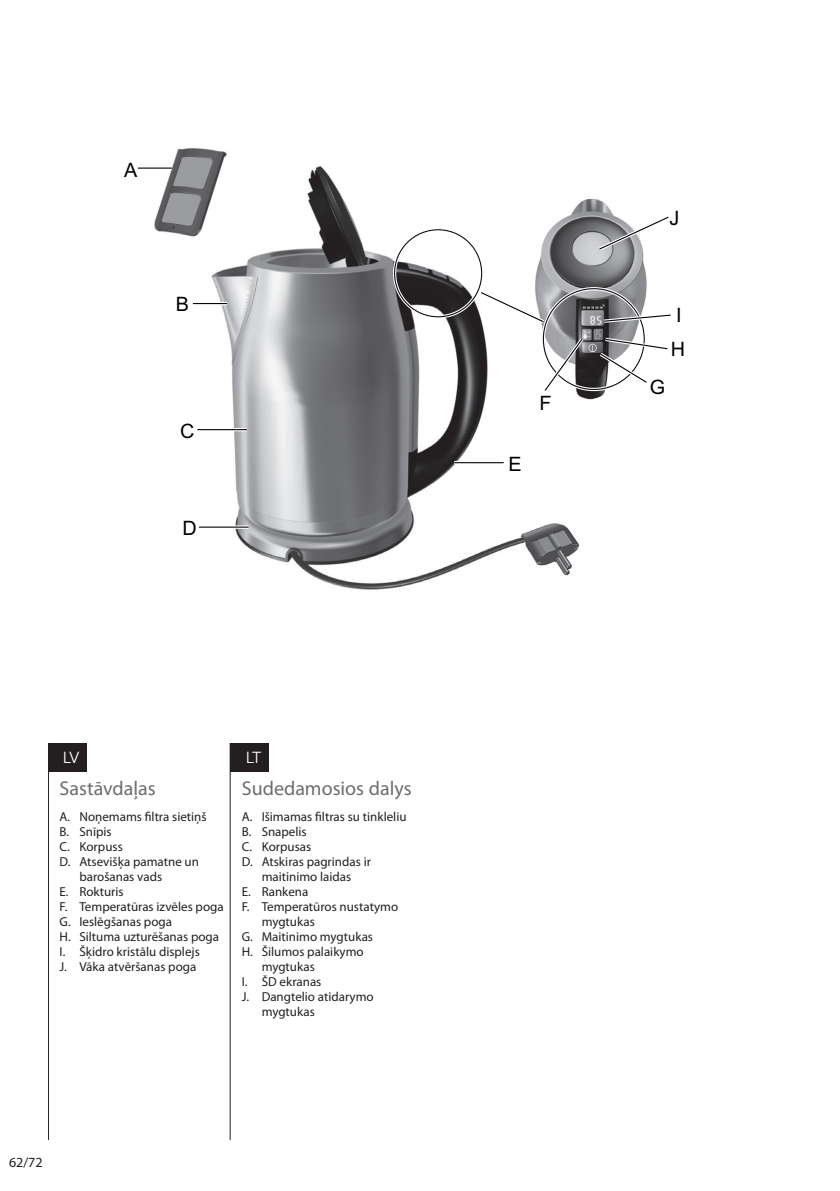
<style>
.page{position:relative;width:840px;height:1191px;background:#fff}
.page>*{position:absolute;margin:0;border:0;box-sizing:border-box;transform-origin:0 0}
.t1{font:20px "Myriad Pro";color:#6c6d70}
.t2{font:19.8px "Arial";color:#000}
.t3{font:16px "Avenir LT";color:#fff}
.t4{font:14px "Myriad Pro";color:#231f20}
.t5{font:13px "Myriad Pro";color:#231f20}
</style>
<div class="page">
<div style="left:48px;top:743px;width:38px;height:28px;background:#231f20"></div>
<hr style="left:230px;top:743px;width:1px;height:397px;background:#231f20">
<hr style="left:48px;top:743px;width:1px;height:397px;background:#231f20">
<div style="left:230px;top:743px;width:38px;height:28px;background:#231f20"></div>
<img style="left:137px;top:148px;width:510px;height:442px">
<hr style="left:138px;top:166px;width:34px;height:4px;background:#fff">
<hr style="left:138px;top:167px;width:34px;height:2px;background:#000">
<hr style="left:193px;top:302px;width:34px;height:3px;background:#fff">
<hr style="left:193px;top:303px;width:34px;height:1px;background:#000">
<hr style="left:197px;top:428px;width:50px;height:3px;background:#fff">
<hr style="left:197px;top:429px;width:50px;height:1px;background:#000">
<svg style="left:199px;top:525px;width:49px;height:4px"></svg>
<hr style="left:199px;top:526px;width:49px;height:1px;background:#000">
<hr style="left:454px;top:461px;width:49px;height:3px;background:#fff">
<hr style="left:454px;top:462px;width:49px;height:1px;background:#000">
<svg style="left:595px;top:213px;width:74px;height:40px"></svg>
<svg style="left:476px;top:288px;width:71px;height:38px"></svg>
<div style="left:393px;top:228px;width:90px;height:90px;border:3px solid #fff;border-radius:50%"></div>
<svg style="left:540px;top:335px;width:46px;height:60px"></svg>
<svg style="left:595px;top:335px;width:73px;height:52px"></svg>
<svg style="left:600px;top:311px;width:71px;height:14px"></svg>
<h2 class="t2" style="left:124px;top:157px;width:15px">A</h2>
<h2 class="t2" style="left:176px;top:291px;width:15px">B</h2>
<h2 class="t2" style="left:180px;top:418px;width:16px">C</h2>
<h2 class="t2" style="left:182px;top:515px;width:16px">D</h2>
<p class="t3" style="left:63px;top:748px;width:18px">LV</p>
<p class="t3" style="left:245px;top:748px;width:17px">LT</p>
<h1 class="t1" style="left:60px;top:775px;width:98px">Sastāvdaļas</h1>
<h1 class="t1" style="left:242px;top:775px;width:171px">Sudedamosios dalys</h1>
<p class="t5" style="left:60px;top:808px;width:148px">A. Noņemams filtra sietiņš</p>
<p class="t5" style="left:60px;top:823px;width:54px">B. Snīpis</p>
<p class="t5" style="left:60px;top:838px;width:65px">C. Korpuss</p>
<p class="t5" style="left:60px;top:853px;width:141px">D. Atsevišķa pamatne un</p>
<p class="t5" style="left:79px;top:868px;width:84px">barošanas vads</p>
<p class="t5" style="left:60px;top:883px;width:66px">E. Rokturis</p>
<p class="t5" style="left:60px;top:898px;width:165px">F. Temperatūras izvēles poga</p>
<p class="t5" style="left:60px;top:913px;width:114px">G. Ieslēgšanas poga</p>
<p class="t5" style="left:60px;top:928px;width:161px">H. Siltuma uzturēšanas poga</p>
<p class="t5" style="left:60px;top:943px;width:142px">I. Šķidro kristālu displejs</p>
<p class="t5" style="left:60px;top:958px;width:138px">J. Vāka atvēršanas poga</p>
<p class="t5" style="left:242px;top:808px;width:166px">A. Išimamas filtras su tinkleliu</p>
<p class="t5" style="left:242px;top:823px;width:66px">B. Snapelis</p>
<p class="t5" style="left:242px;top:838px;width:71px">C. Korpusas</p>
<p class="t5" style="left:242px;top:853px;width:131px">D. Atskiras pagrindas ir</p>
<p class="t5" style="left:261px;top:868px;width:91px">maitinimo laidas</p>
<p class="t5" style="left:242px;top:883px;width:68px">E. Rankena</p>
<p class="t5" style="left:242px;top:898px;width:158px">F. Temperatūros nustatymo</p>
<p class="t5" style="left:261px;top:913px;width:55px">mygtukas</p>
<p class="t5" style="left:242px;top:928px;width:133px">G. Maitinimo mygtukas</p>
<p class="t5" style="left:242px;top:943px;width:123px">H. Šilumos palaikymo</p>
<p class="t5" style="left:261px;top:958px;width:55px">mygtukas</p>
<p class="t5" style="left:242px;top:973px;width:81px">I. ŠD ekranas</p>
<p class="t5" style="left:242px;top:988px;width:133px">J. Dangtelio atidarymo</p>
<p class="t5" style="left:261px;top:1003px;width:55px">mygtukas</p>
<p class="t4" style="left:9px;top:1154px;width:35px">62/72</p>
<h2 class="t2" style="left:508px;top:451px;width:15px">E</h2>
<h2 class="t2" style="left:539px;top:390px;width:14px">F</h2>
<h2 class="t2" style="left:669px;top:205px;width:11px">J</h2>
<h2 class="t2" style="left:675px;top:302px;width:7px">I</h2>
<h2 class="t2" style="left:670px;top:336px;width:16px">H</h2>
<h2 class="t2" style="left:649px;top:374px;width:17px">G</h2>
</div>
